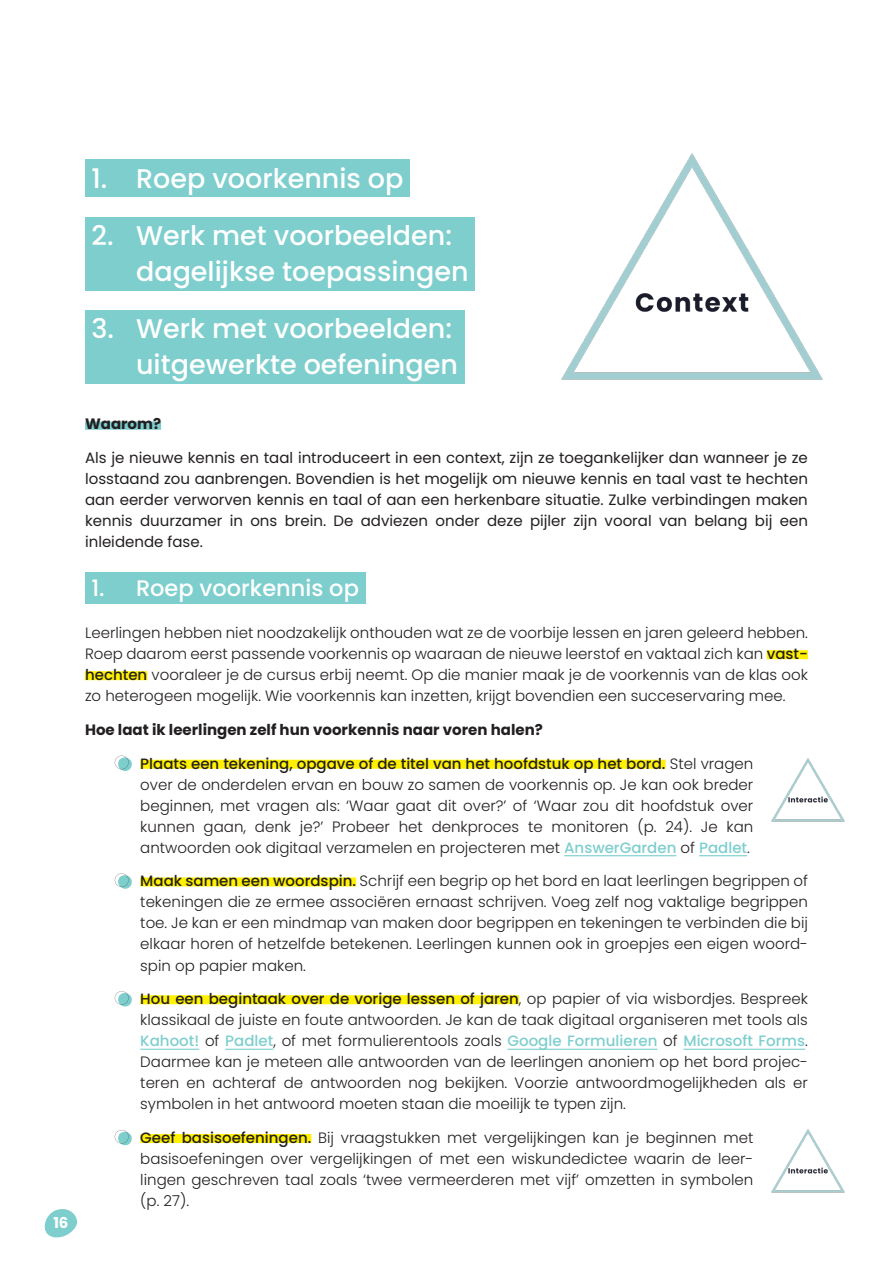
<style>
.page{position:relative;width:893px;height:1263px;background:#fff}
.page>*{position:absolute;margin:0;border:0;box-sizing:border-box;transform-origin:0 0}
.t1{font:500 27px/36px "Poppins";color:#fff}
.t2{font:500 22.5px "Poppins";color:#fff}
.Opsomming_-__Bullets_met_Arcering__punt_{font:300 15px/21px "Poppins";color:#231f20;text-align:justify}
.Basis_-_Lopende_tekst{font:15px/21px "Poppins";color:#231f20;text-align:justify}
.Basis_-_Lopende_tekst-2{font:300 15px/21px "Poppins";color:#231f20;text-align:justify}
.Basis_-_Lopende_tekst-3{font:700 15px "Poppins";color:#231f20}
.t3{font:700 15px "Poppins";color:#fff}
.s1{font-weight:500}
.s2{font-weight:500;color:#7ecece}
</style>
<div class="page">
<svg style="left:44px;top:1209px;width:34px;height:29px"></svg>
<div style="left:85px;top:159px;width:325px;height:38px;background:#7ecece"></div>
<div style="left:85px;top:217px;width:390px;height:74px;background:#7ecece"></div>
<div style="left:85px;top:310px;width:379px;height:74px;background:#7ecece"></div>
<div style="left:85px;top:421px;width:76px;height:9px;background:#7ecece"></div>
<div style="left:85px;top:572px;width:280px;height:32px;background:#7ecece"></div>
<div style="left:767px;top:650px;width:41px;height:9px;background:#fff101"></div>
<div style="left:85px;top:671px;width:62px;height:9px;background:#fff101"></div>
<div style="left:140px;top:760px;width:525px;height:9px;background:#fff101"></div>
<hr style="left:564px;top:855px;width:112px;height:1px;background:#7ecece">
<hr style="left:699px;top:855px;width:48px;height:1px;background:#7ecece">
<div style="left:140px;top:877px;width:216px;height:9px;background:#fff101"></div>
<div style="left:140px;top:995px;width:379px;height:9px;background:#fff101"></div>
<hr style="left:140px;top:1049px;width:59px;height:1px;background:#7ecece">
<hr style="left:225px;top:1049px;width:48px;height:1px;background:#7ecece">
<hr style="left:508px;top:1049px;width:149px;height:1px;background:#7ecece">
<hr style="left:683px;top:1049px;width:122px;height:1px;background:#7ecece">
<div style="left:140px;top:1134px;width:171px;height:9px;background:#fff101"></div>
<svg style="left:115px;top:756px;width:17px;height:15px"></svg>
<svg style="left:115px;top:873px;width:17px;height:16px"></svg>
<svg style="left:115px;top:991px;width:17px;height:15px"></svg>
<svg style="left:115px;top:1130px;width:17px;height:15px"></svg>
<img style="left:561px;top:153px;width:262px;height:227px">
<img style="left:771px;top:758px;width:74px;height:64px">
<img style="left:771px;top:1129px;width:74px;height:64px">
<p class="t3" style="left:53px;top:1214px;width:17px">16</p>
<p class="t1" style="left:91px;top:160px;width:314px">1. Roep voorkennis op</p>
<p class="t1" style="left:136px;top:218px;width:334px;text-indent:-45px">2. Werk met voorbeelden: dagelijkse toepassingen</p>
<p class="t1" style="left:91px;top:311px;width:368px;text-align:right">3. Werk met voorbeelden: uitgewerkte oefeningen</p>
<p class="Basis_-_Lopende_tekst-3" style="left:85px;top:415px;width:78px">Waarom?</p>
<p class="Basis_-_Lopende_tekst" style="left:85px;top:447px;width:724px">Als je nieuwe kennis en taal introduceert in een context, zijn ze toegankelijker dan wanneer je ze losstaand zou aanbrengen. Bovendien is het mogelijk om nieuwe kennis en taal vast te hechten aan eerder verworven kennis en taal of aan een herkenbare situatie. Zulke verbindingen maken kennis duurzamer in ons brein. De adviezen onder deze pijler zijn vooral van belang bij een inleidende fase.</p>
<p class="t2" style="left:91px;top:575px;width:269px">1. Roep voorkennis op</p>
<p class="Basis_-_Lopende_tekst-2" style="left:85px;top:622px;width:724px">Leerlingen hebben niet noodzakelijk onthouden wat ze de voorbije lessen en jaren geleerd hebben.<br>Roep daarom eerst passende voorkennis op waaraan de nieuwe leerstof en vaktaal zich kan <span class="s1">vast&shy;hechten</span> vooraleer je de cursus erbij neemt. Op die manier maak je de voorkennis van de klas ook zo heterogeen mogelijk. Wie voorkennis kan inzetten, krijgt bovendien een succeservaring mee.</p>
<h5 class="Basis_-_Lopende_tekst-3" style="left:85px;top:721px;width:459px">Hoe laat ik leerlingen zelf hun voorkennis naar voren halen?</h5>
<p class="Opsomming_-__Bullets_met_Arcering__punt_" style="left:140px;top:753px;width:615px"><span class="s1">Plaats een tekening, opgave of de titel van het hoofdstuk op het bord.</span> Stel vragen over de onderdelen ervan en bouw zo samen de voorkennis op. Je kan ook breder beginnen, met vragen als: ‘Waar gaat dit over?’ of ‘Waar zou dit hoofdstuk over kunnen gaan, denk je?’ Probeer het denkproces te monitoren (p. 24). Je kan antwoorden ook digitaal verzamelen en projecteren met <span class="s2">AnswerGarden</span> of <span class="s2">Padlet</span>.</p>
<p class="Opsomming_-__Bullets_met_Arcering__punt_" style="left:140px;top:871px;width:669px"><span class="s1">Maak samen een woordspin.</span> Schrijf een begrip op het bord en laat leerlingen begrippen of tekeningen die ze ermee associëren ernaast schrijven. Voeg zelf nog vaktalige begrippen toe. Je kan er een mindmap van maken door begrippen en tekeningen te verbinden die bij elkaar horen of hetzelfde betekenen. Leerlingen kunnen ook in groepjes een eigen woord&shy;spin op papier maken.</p>
<p class="Opsomming_-__Bullets_met_Arcering__punt_" style="left:140px;top:988px;width:669px"><span class="s1">Hou een begintaak over de vorige lessen of jaren</span>, op papier of via wisbordjes. Bespreek klassikaal de juiste en foute antwoorden. Je kan de taak digitaal organiseren met tools als <span class="s2">Kahoot!</span> of <span class="s2">Padlet</span>, of met formulierentools zoals <span class="s2">Google Formulieren</span> of <span class="s2">Microsoft Forms</span>.<br>Daarmee kan je meteen alle antwoorden van de leerlingen anoniem op het bord projec&shy;teren en achteraf de antwoorden nog bekijken. Voorzie antwoordmogelijkheden als er symbolen in het antwoord moeten staan die moeilijk te typen zijn.</p>
<p class="Opsomming_-__Bullets_met_Arcering__punt_" style="left:140px;top:1127px;width:615px"><span class="s1">Geef basisoefeningen.</span> Bij vraagstukken met vergelijkingen kan je beginnen met basisoefeningen over vergelijkingen of met een wiskundedictee waarin de leer&shy;lingen geschreven taal zoals ‘twee vermeerderen met vijf’ omzetten in symbolen (p. 27).</p>
</div>
